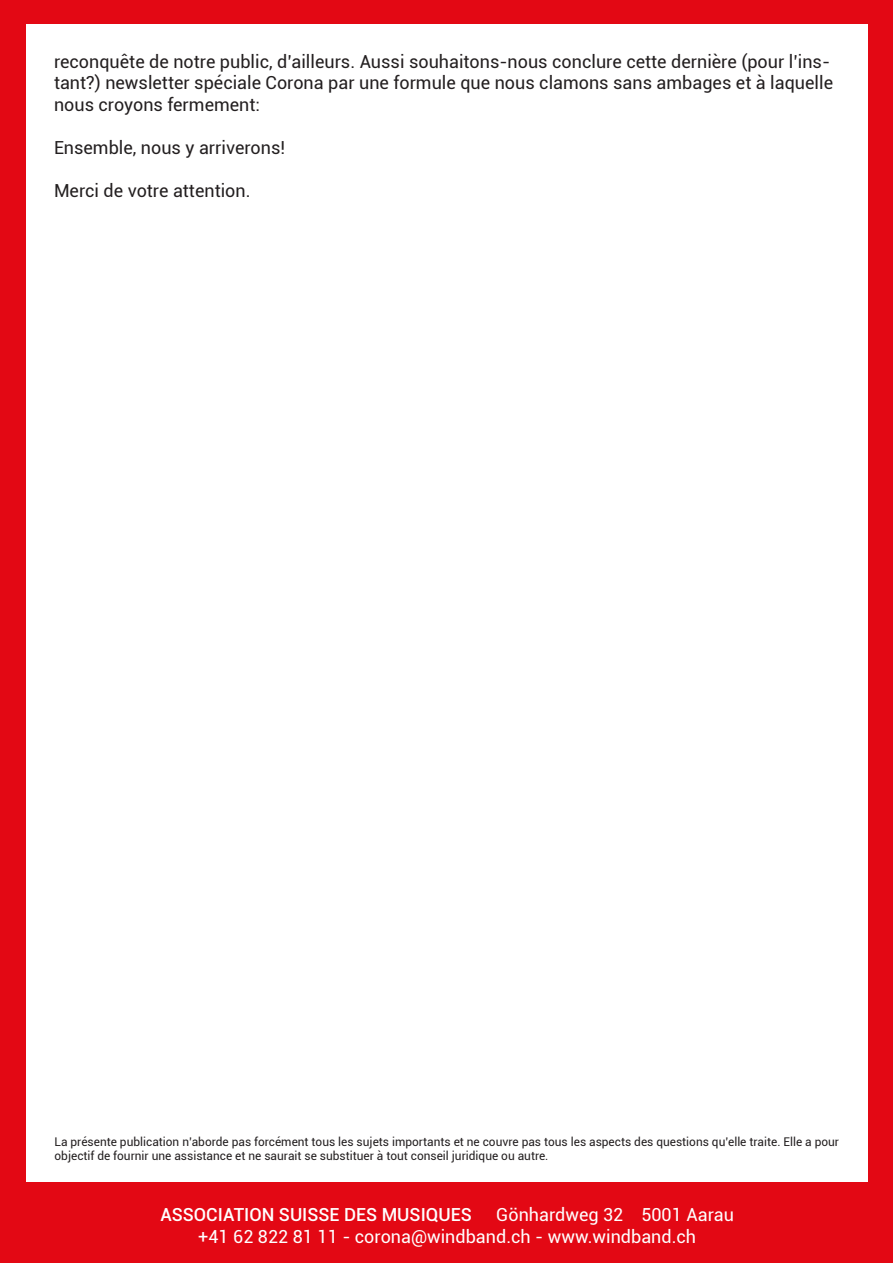
<style>
.page{position:relative;width:893px;height:1263px;background:#fff}
.page>*{position:absolute;margin:0;border:0;box-sizing:border-box;transform-origin:0 0}
.t1{font:18px/21.6px "Roboto";color:#231f20}
.t2{font:18px/21.6px "Roboto";color:#fff}
.t3{font:500 18px "Roboto";color:#fff}
.t4{font:12px/14.4px "Roboto";color:#231f20}
</style>
<div class="page">
<div style="left:1px;top:0;width:892px;height:1263px;background:#e30814"></div>
<div style="left:26px;top:24px;width:842px;height:1158px;background:#fff"></div>
<p class="t1" style="left:54px;top:50px;width:781px">reconquête de notre public, d’ailleurs. Aussi souhaitons-nous conclure cette dernière (pour l’ins&shy;tant?) newsletter spéciale Corona par une formule que nous clamons sans ambages et à laquelle nous croyons fermement:</p>
<p class="t1" style="left:54px;top:136px;width:233px">Ensemble, nous y arriverons!</p>
<p class="t1" style="left:54px;top:179px;width:198px">Merci de votre attention.</p>
<p class="t4" style="left:55px;top:1134px;width:786px">La présente publication n’aborde pas forcément tous les sujets importants et ne couvre pas tous les aspects des questions qu’elle traite. Elle a pour objectif de fournir une assistance et ne saurait se substituer à tout conseil juridique ou autre.</p>
<p class="t2" style="left:198px;top:1203px;width:537px;text-indent:298px">Gönhardweg 32 5001 Aarau +41 62 822 81 11 - corona@windband.ch - www.windband.ch</p>
<p class="t3" style="left:160px;top:1202px;width:313px">ASSOCIATION SUISSE DES MUSIQUES</p>
</div>
